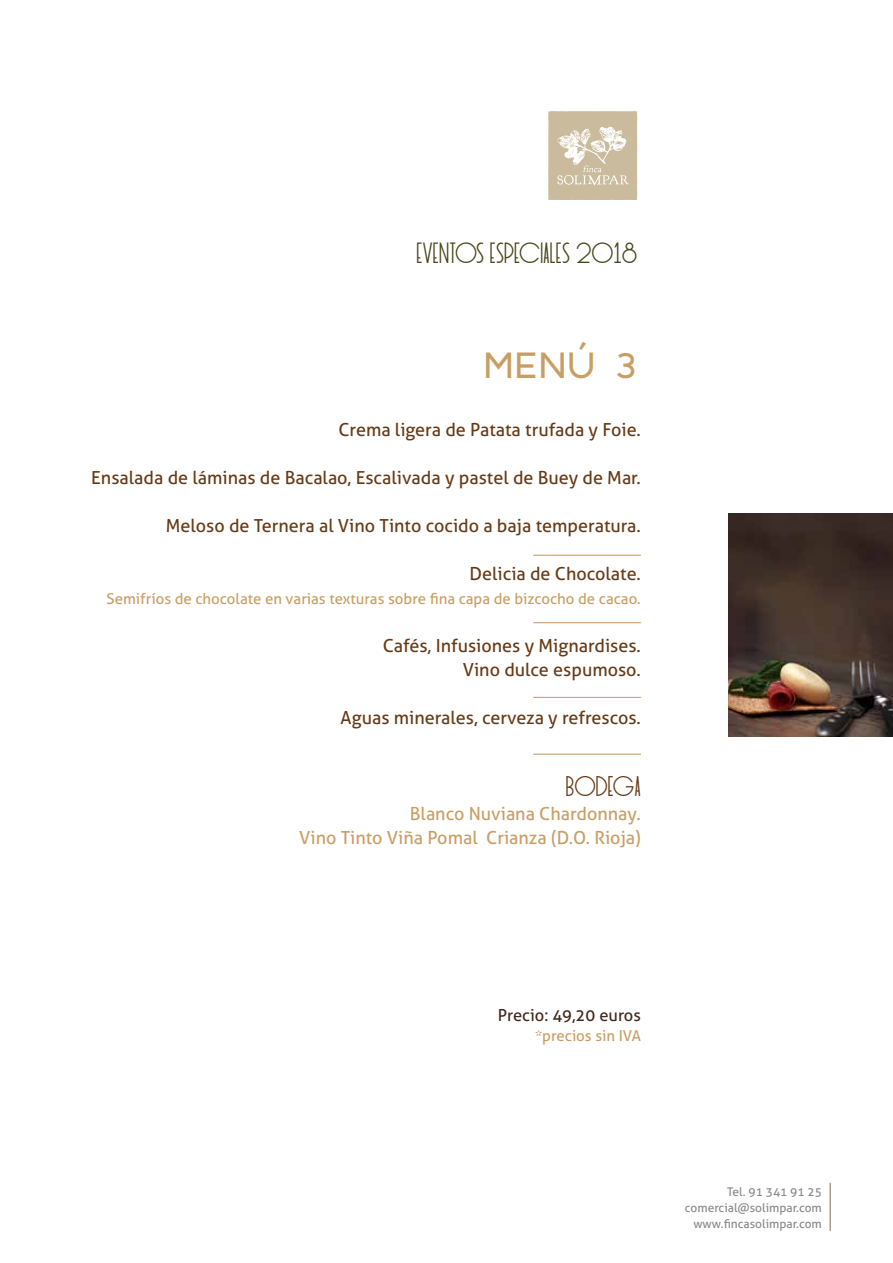
<style>
.page{position:relative;width:893px;height:1263px;background:#fff}
.page>*{position:absolute;margin:0;border:0;box-sizing:border-box;transform-origin:0 0}
.t1{font:37.5px "Polly";color:#c99e64}
.t2{font:29.25px "Red Flowers";color:#4a4619}
.t3{font:28.5px "Red Flowers";color:#673a15}
.t4{font:18px/24px "Aller";color:#673a15;text-align:right}
.t5{font:18px/24px "Aller";color:#c99e64;text-align:right}
.t6{font:16.5px "Aller";color:#41281b}
.t7{font:15px "Aller";color:#c99e64}
.t8{font:12px/16.2px "Aller";color:#87888a;text-align:right}
</style>
<div class="page">
<hr style="left:533px;top:555px;width:108px;height:1px;background:#c99e64">
<hr style="left:533px;top:622px;width:108px;height:1px;background:#c99e64">
<hr style="left:533px;top:697px;width:108px;height:1px;background:#c99e64">
<hr style="left:533px;top:754px;width:108px;height:1px;background:#c99e64">
<svg style="left:548px;top:111px;width:89px;height:89px;background:#d2c5ab"></svg>
<hr style="left:829px;top:1183px;width:2px;height:48px;background:#a99b8d">
<img style="left:728px;top:513px;width:165px;height:223px">
<h2 class="t2" style="left:416px;top:236px;width:222px">EVENTOS ESPECIALES 2018</h2>
<h1 class="t1" style="left:483px;top:340px;width:155px">MENÚ 3</h1>
<p class="t4" style="left:338px;top:418px;width:304px">Crema ligera de Patata trufada y Foie.</p>
<p class="t4" style="left:91px;top:466px;width:551px">Ensalada de láminas de Bacalao, Escalivada y pastel de Buey de Mar.</p>
<p class="t4" style="left:166px;top:514px;width:477px">Meloso de Ternera al Vino Tinto cocido a baja temperatura.</p>
<p class="t4" style="left:470px;top:562px;width:173px">Delicia de Chocolate.</p>
<p class="t7" style="left:107px;top:590px;width:536px">Semifríos de chocolate en varias texturas sobre fina capa de bizcocho de cacao.</p>
<p class="t4" style="left:383px;top:634px;width:260px">Cafés, Infusiones y Mignardises.<br>Vino dulce espumoso.</p>
<p class="t4" style="left:341px;top:706px;width:302px">Aguas minerales, cerveza y refrescos.</p>
<h3 class="t3" style="left:566px;top:770px;width:77px">BODEGA</h3>
<p class="t5" style="left:299px;top:802px;width:343px">Blanco Nuviana Chardonnay.<br>Vino Tinto Viña Pomal Crianza (D.O. Rioja)</p>
<p class="t6" style="left:498px;top:1005px;width:145px">Precio: 49,20 euros</p>
<p class="t7" style="left:535px;top:1026px;width:107px">*precios sin IVA</p>
<p class="t8" style="left:685px;top:1183px;width:138px">Tel. 91 341 91 25 comercial@solimpar.com www.fincasolimpar.com</p>
</div>
